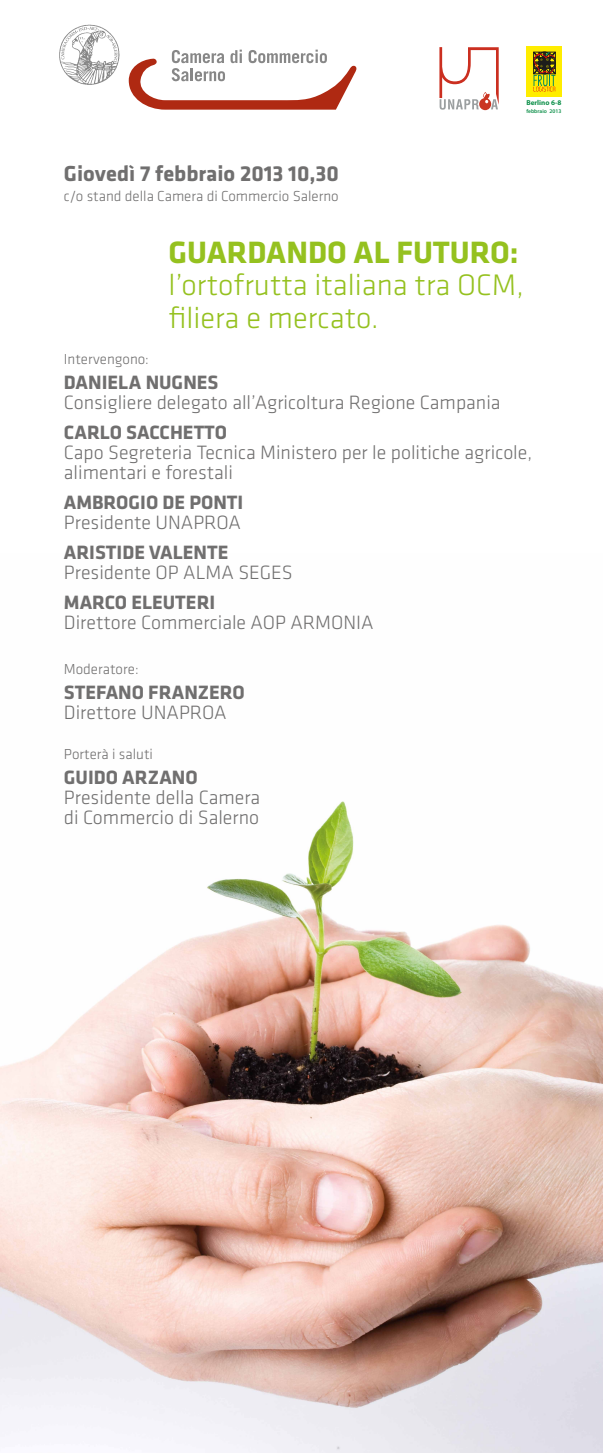
<style>
.page{position:relative;width:603px;height:1453px;background:#fff}
.page>*{position:absolute;margin:0;border:0;box-sizing:border-box;transform-origin:0 0}
.t1{font:700 32px "Klavika";color:#95c11f}
.t2{font:300 30.77px/32.5px "Klavika";color:#95c11f}
.t3{font:700 22.5px "Klavika";color:#706f6f}
.t4{font:300 20px/20px "Klavika";color:#706f6f}
.t5{font:700 20px "Klavika";color:#706f6f}
.t6{font:300 15px "Klavika";color:#706f6f}
.t7{font:700 7.17px "Myriad Pro";color:#0e904a}
.t8{font:600 5.58px "Myriad Pro";color:#0e904a}
</style>
<div class="page">
<img style="left:0;top:801px;width:602px;height:652px">
<svg style="left:439px;top:47px;width:59px;height:63px"></svg>
<svg style="left:129px;top:50px;width:228px;height:60px"></svg>
<svg style="left:59px;top:25px;width:60px;height:60px"></svg>
<div style="left:526px;top:47px;width:35px;height:50px;background:#ffed00"></div>
<svg style="left:533px;top:52px;width:22px;height:40px"></svg>
<p class="t7" style="left:526px;top:98px;width:37px">Berlino 6-8</p>
<p class="t8" style="left:526px;top:108px;width:37px">febbraio 2013</p>
<p class="t3" style="left:64px;top:162px;width:276px">Giovedì 7 febbraio 2013 10,30</p>
<p class="t6" style="left:64px;top:188px;width:276px">c/o stand della Camera di Commercio Salerno</p>
<h1 class="t1" style="left:168px;top:234px;width:351px">GUARDANDO AL FUTURO:</h1>
<h2 class="t2" style="left:168px;top:269px;width:356px">l’ortofrutta italiana tra OCM, filiera e mercato.</h2>
<p class="t6" style="left:64px;top:351px;width:86px">Intervengono:</p>
<p class="t5" style="left:64px;top:371px;width:156px">DANIELA NUGNES</p>
<p class="t4" style="left:64px;top:393px;width:438px">Consigliere delegato all’Agricoltura Regione Campania</p>
<p class="t5" style="left:64px;top:421px;width:165px">CARLO SACCHETTO</p>
<p class="t4" style="left:64px;top:443px;width:470px">Capo Segreteria Tecnica Ministero per le politiche agricole, alimentari e forestali</p>
<p class="t5" style="left:64px;top:491px;width:181px">AMBROGIO DE PONTI</p>
<p class="t4" style="left:64px;top:513px;width:178px">Presidente UNAPROA</p>
<p class="t5" style="left:64px;top:541px;width:166px">ARISTIDE VALENTE</p>
<p class="t4" style="left:64px;top:563px;width:230px">Presidente OP ALMA SEGES</p>
<p class="t5" style="left:64px;top:591px;width:153px">MARCO ELEUTERI</p>
<p class="t4" style="left:64px;top:613px;width:311px">Direttore Commerciale AOP ARMONIA</p>
<p class="t6" style="left:64px;top:661px;width:76px">Moderatore:</p>
<p class="t5" style="left:64px;top:681px;width:182px">STEFANO FRANZERO</p>
<p class="t4" style="left:64px;top:703px;width:164px">Direttore UNAPROA</p>
<p class="t6" style="left:64px;top:746px;width:91px">Porterà i saluti</p>
<p class="t5" style="left:64px;top:766px;width:135px">GUIDO ARZANO</p>
<p class="t4" style="left:64px;top:788px;width:198px">Presidente della Camera di Commercio di Salerno</p>
</div>
